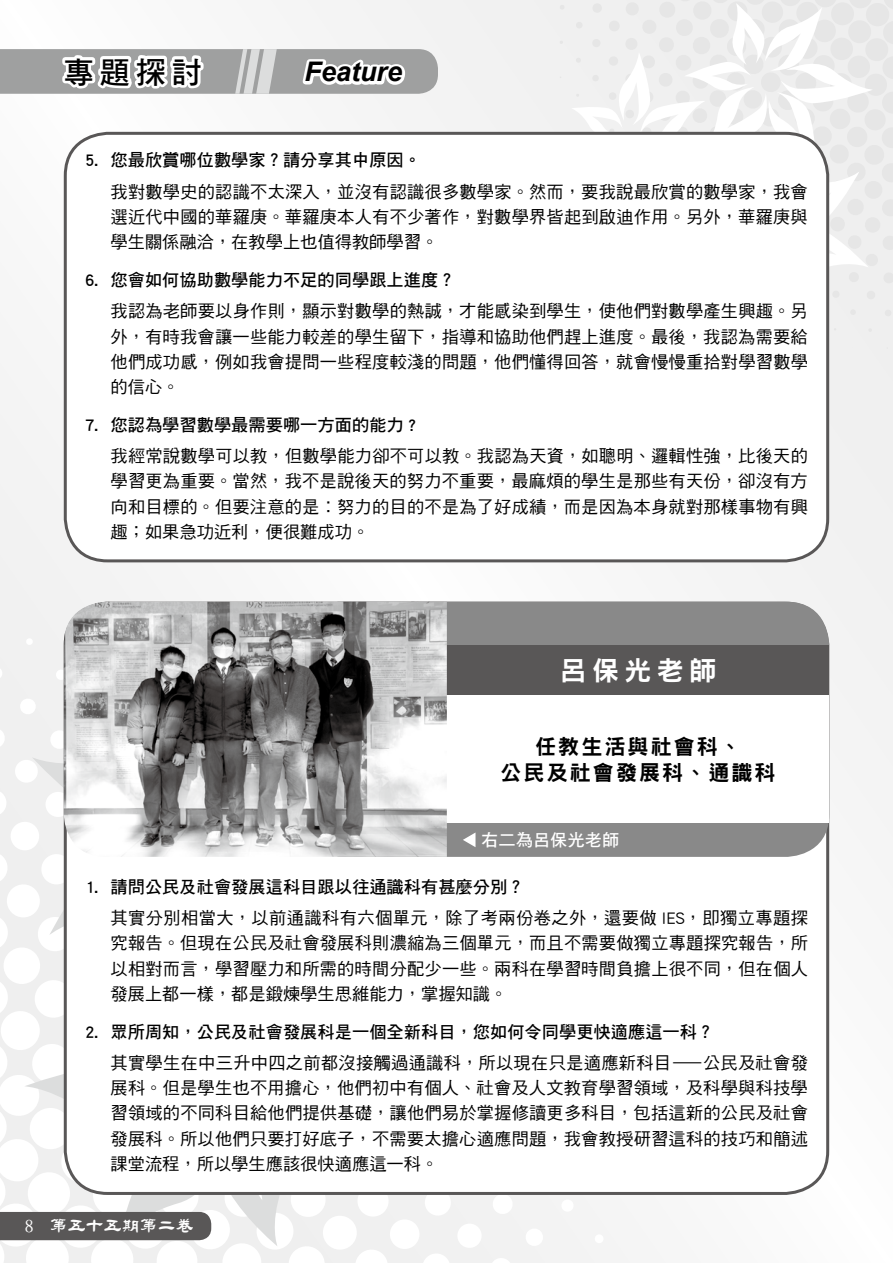
<style>
.page{position:relative;width:893px;height:1263px;background:#efefef}
.page>*{position:absolute;margin:0;border:0;box-sizing:border-box;transform-origin:0 0}
.t1{font:30px "DF Hei Std W7";color:#000}
.t2{font:italic 700 27px "Arial";color:#000}
.t3{font:27px "DF Hei Std W9";letter-spacing:.2em;color:#fff}
.t4{font:21px/25.2px "DF Hei Std W9";letter-spacing:.1em;color:#000;text-align:center}
.t5{font:17.25px/25.2px "DF Hei Std W5";letter-spacing:.01em;color:#000;text-align:justify}
.t6{font:17.25px "DF Hei Std W7";color:#000}
.t7{font:17.25px "DF Hei Std W7";color:#fff}
.t8{font:15.45px "winman tun 10002";color:#fff;scale:1.16 1}
</style>
<div class="page">
<svg style="left:562px;top:3px;width:311px;height:319px"></svg>
<svg style="left:32px;top:656px;width:32px;height:288px"></svg>
<svg style="left:24px;top:944px;width:256px;height:302px"></svg>
<div style="left:65px;top:603px;width:763px;height:590px;background:#fff;border-radius:43px"></div>
<div style="left:65px;top:133px;width:763px;height:428px;background:#fff;border-radius:43px"></div>
<div style="left:64px;top:132px;width:765px;height:430px;border:3px solid #595757;border-radius:43px"></div>
<div style="left:447px;top:602px;width:382px;height:255px;background:#898989"></div>
<div style="left:337px;top:645px;width:492px;height:51px;background:#595757"></div>
<div style="left:337px;top:696px;width:492px;height:127px;background:#fff"></div>
<svg style="left:463px;top:832px;width:12px;height:15px"></svg>
<img style="left:64px;top:602px;width:383px;height:255px">
<svg style="left:0;top:49px;width:438px;height:45px"></svg>
<div style="left:0;top:1212px;width:211px;height:28px;background:#595757"></div>
<h1 class="t1" style="left:64px;top:56px;width:140px">專題探討</h1>
<h2 class="t2" style="left:305px;top:54px;width:99px">Feature</h2>
<p class="t6" style="left:85px;top:151px;width:338px">5. 您最欣賞哪位數學家？請分享其中原因。</p>
<p class="t5" style="left:111px;top:179px;width:699px">我對數學史的認識不太深入，並沒有認識很多數學家。然而，要我說最欣賞的數學家，我會選近代中國的華羅庚。華羅庚本人有不少著作，對數學界皆起到啟迪作用。另外，華羅庚與學生關係融洽，在教學上也值得教師學習。</p>
<p class="t6" style="left:85px;top:270px;width:372px">6. 您會如何協助數學能力不足的同學跟上進度？</p>
<p class="t5" style="left:111px;top:298px;width:699px">我認為老師要以身作則，顯示對數學的熱誠，才能感染到學生，使他們對數學產生興趣。另外，有時我會讓一些能力較差的學生留下，指導和協助他們趕上進度。最後，我認為需要給他們成功感，例如我會提問一些程度較淺的問題，他們懂得回答，就會慢慢重拾對學習數學的信心。</p>
<p class="t6" style="left:85px;top:415px;width:333px">7. 您認為學習數學最需要哪一方面的能力 ?</p>
<p class="t5" style="left:111px;top:443px;width:699px">我經常說數學可以教，但數學能力卻不可以教。我認為天資，如聰明、邏輯性強，比後天的學習更為重要。當然，我不是說後天的努力不重要，最麻煩的學生是那些有天份，卻沒有方向和目標的。但要注意的是︰努力的目的不是為了好成績，而是因為本身就對那樣事物有興趣；如果急功近利，便很難成功。</p>
<h2 class="t3" style="left:560px;top:656px;width:158px">呂保光老師</h2>
<p class="t4" style="left:500px;top:734px;width:277px">任教生活與社會科、<br>公民及社會發展科、通識科</p>
<p class="t7" style="left:481px;top:830px;width:139px">右二為呂保光老師</p>
<p class="t6" style="left:85px;top:877px;width:441px">1. 請問公民及社會發展這科目跟以往通識科有甚麼分別？</p>
<p class="t5" style="left:111px;top:905px;width:699px">其實分別相當大，以前通識科有六個單元，除了考兩份卷之外，還要做 IES，即獨立專題探究報告。但現在公民及社會發展科則濃縮為三個單元，而且不需要做獨立專題探究報告，所以相對而言，學習壓力和所需的時間分配少一些。兩科在學習時間負擔上很不同，但在個人發展上都一樣，都是鍛煉學生思維能力，掌握知識。</p>
<p class="t6" style="left:85px;top:1022px;width:631px">2. 眾所周知，公民及社會發展科是一個全新科目，您如何令同學更快適應這一科？</p>
<p class="t5" style="left:111px;top:1050px;width:699px">其實學生在中三升中四之前都沒接觸過通識科，所以現在只是適應新科目—公民及社會發展科。但是學生也不用擔心，他們初中有個人、社會及人文教育學習領域，及科學與科技學習領域的不同科目給他們提供基礎，讓他們易於掌握修讀更多科目，包括這新的公民及社會發展科。所以他們只要打好底子，不需要太擔心適應問題，我會教授研習這科的技巧和簡述課堂流程，所以學生應該很快適應這一科。</p>
<p class="t8" style="left:24px;top:1218px;width:147px">8 第五十五期第二卷</p>
</div>
